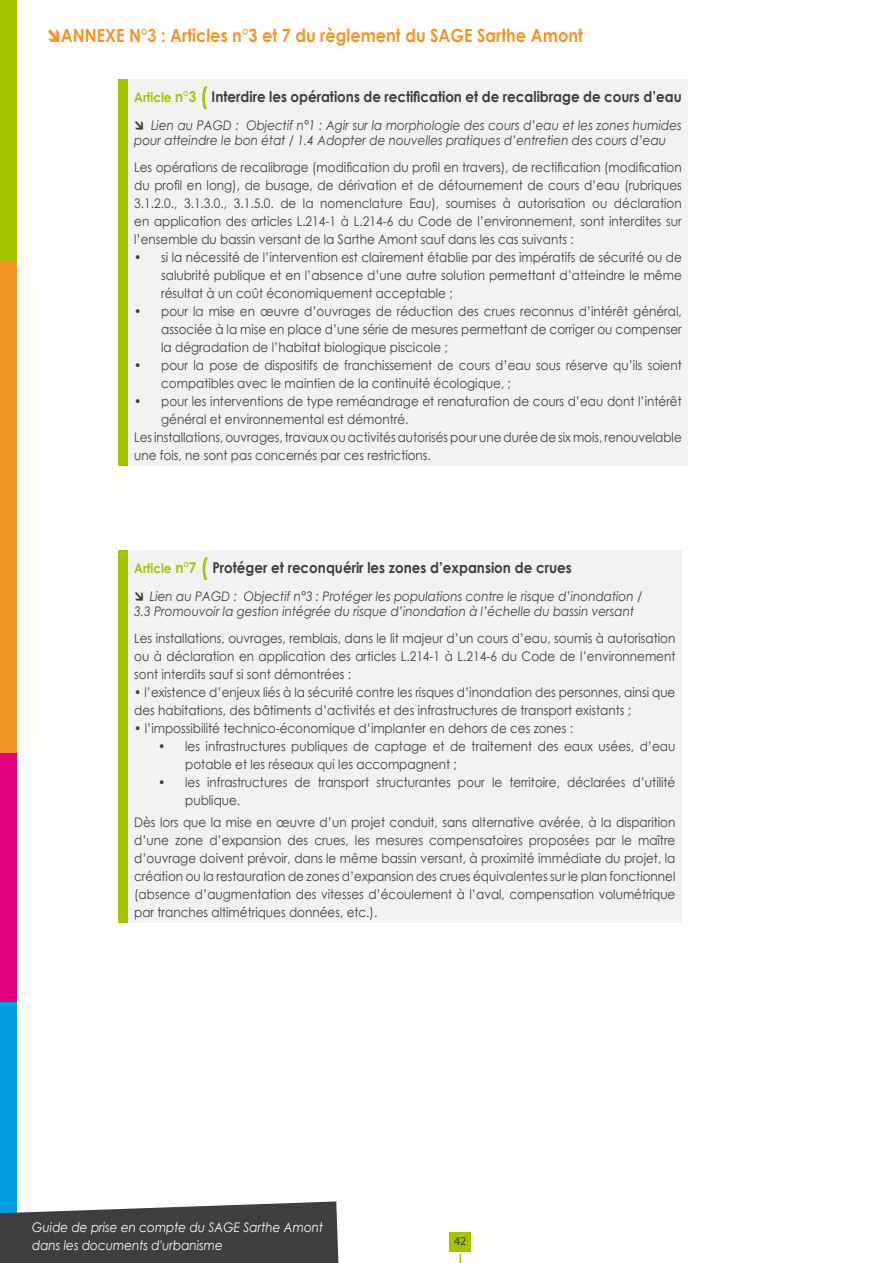
<style>
.page{position:relative;width:893px;height:1263px;background:#fff}
.page>*{position:absolute;margin:0;border:0;box-sizing:border-box;transform-origin:0 0}
.t1{font:700 18.15px "Century Gothic";color:#f39526;scale:.89 1}
.t2{font:700 14.85px "Century Gothic";color:#3e3d40;scale:.91 1}
.t3{font:13.2px/18px "Century Gothic";color:#3e3d40;text-align:justify;scale:.91 1}
.t4{font:italic 13.2px/15px "Century Gothic";color:#3e3d40;scale:.91 1}
.t5{font:italic 13.2px/18px "Century Gothic";color:#fff;scale:.91 1}
.t6{font:12px "Myriad Pro";color:#3e3d40}
.s1{font-size:13.2px;color:#a4c400}
.s2{color:#a4c400}
.s3{font-weight:400;font-size:22.5px;color:#a4c400}
</style>
<div class="page">
<div style="left:118px;top:80px;width:10px;height:386px;background:#a4c400"></div>
<div style="left:128px;top:80px;width:560px;height:386px;background:#f2f2f3"></div>
<svg style="left:202px;top:86px;width:5px;height:23px"></svg>
<div style="left:118px;top:550px;width:10px;height:373px;background:#a4c400"></div>
<div style="left:128px;top:550px;width:553px;height:373px;background:#f2f2f3"></div>
<svg style="left:202px;top:557px;width:6px;height:23px"></svg>
<div style="left:450px;top:1232px;width:21px;height:19px;background:#a4c400"></div>
<div style="left:0;top:999px;width:16px;height:264px;background:#009ee0"></div>
<div style="left:0;top:728px;width:16px;height:273px;background:#e2007a"></div>
<div style="left:0;top:0;width:16px;height:261px;background:#a4c400"></div>
<div style="left:0;top:261px;width:16px;height:492px;background:#f39526"></div>
<svg style="left:0;top:1201px;width:338px;height:62px;background:#4f5053"></svg>
<h1 class="t1" style="left:61px;top:22px;width:588px">ANNEXE N°3 : Articles n°3 et 7 du règlement du SAGE Sarthe Amont</h1>
<p class="t2" style="left:134px;top:86px;width:603px"><span class="s1">Article</span> <span class="s2">n°3</span> <span class="s3">(</span> Interdire les opérations de rectification et de recalibrage de cours d’eau</p>
<p class="t4" style="left:134px;top:118px;width:603px">→ Lien au PAGD : Objectif n°1 : Agir sur la morphologie des cours d’eau et les zones humides pour atteindre le bon état / 1.4 Adopter de nouvelles pratiques d’entretien des cours d’eau</p>
<p class="t3" style="left:134px;top:158px;width:603px">Les opérations de recalibrage (modification du profil en travers), de rectification (modification du profil en long), de busage, de dérivation et de détournement de cours d’eau (rubriques 3.1.2.0., 3.1.3.0., 3.1.5.0. de la nomenclature Eau), soumises à autorisation ou déclaration en application des articles L.214-1 à L.214-6 du Code de l’environnement, sont interdites sur l’ensemble du bassin versant de la Sarthe Amont sauf dans les cas suivants :</p>
<p class="t3" style="left:161px;top:248px;width:574px;text-indent:-27px">• si la nécessité de l’intervention est clairement établie par des impératifs de sécurité ou de salubrité publique et en l’absence d’une autre solution permettant d’atteindre le même résultat à un coût économiquement acceptable ;</p>
<p class="t3" style="left:161px;top:302px;width:574px;text-indent:-27px">• pour la mise en œuvre d’ouvrages de réduction des crues reconnus d’intérêt général, associée à la mise en place d’une série de mesures permettant de corriger ou compenser la dégradation de l’habitat biologique piscicole ;</p>
<p class="t3" style="left:161px;top:356px;width:574px;text-indent:-27px">• pour la pose de dispositifs de franchissement de cours d’eau sous réserve qu’ils soient compatibles avec le maintien de la continuité écologique, ;</p>
<p class="t3" style="left:134px;top:392px;width:603px">• pour les interventions de type reméandrage et renaturation de cours d’eau dont l’intérêt</p>
<p class="t3" style="left:161px;top:410px;width:273px">général et environnemental est démontré.</p>
<p class="t3" style="left:134px;top:428px;width:603px">Les installations, ouvrages, travaux ou activités autorisés pour une durée de six mois, renouvelable</p>
<p class="t3" style="left:134px;top:446px;width:328px">une fois, ne sont pas concernés par ces restrictions.</p>
<p class="t2" style="left:134px;top:557px;width:482px"><span class="s1">Article</span> <span class="s2">n°7</span> <span class="s3">(</span> Protéger et reconquérir les zones d’expansion de crues</p>
<p class="t4" style="left:134px;top:589px;width:560px">→ Lien au PAGD : Objectif n°3 : Protéger les populations contre le risque d’inondation /<br>3.3 Promouvoir la gestion intégrée du risque d’inondation à l’échelle du bassin versant</p>
<p class="t3" style="left:134px;top:629px;width:596px">Les installations, ouvrages, remblais, dans le lit majeur d’un cours d’eau, soumis à autorisation ou à déclaration en application des articles L.214-1 à L.214-6 du Code de l’environnement sont interdits sauf si sont démontrées :</p>
<p class="t3" style="left:134px;top:683px;width:596px">• l’existence d’enjeux liés à la sécurité contre les risques d’inondation des personnes, ainsi que des habitations, des bâtiments d’activités et des infrastructures de transport existants ;</p>
<p class="t3" style="left:134px;top:719px;width:484px">• l’impossibilité technico-économique d’implanter en dehors de ces zones :</p>
<p class="t3" style="left:185px;top:737px;width:540px;text-indent:-27px">• les infrastructures publiques de captage et de traitement des eaux usées, d’eau potable et les réseaux qui les accompagnent ;</p>
<p class="t3" style="left:185px;top:773px;width:540px;text-indent:-27px">• les infrastructures de transport structurantes pour le territoire, déclarées d’utilité publique.</p>
<p class="t3" style="left:134px;top:813px;width:596px">Dès lors que la mise en œuvre d’un projet conduit, sans alternative avérée, à la disparition d’une zone d’expansion des crues, les mesures compensatoires proposées par le maître d’ouvrage doivent prévoir, dans le même bassin versant, à proximité immédiate du projet, la création ou la restauration de zones d’expansion des crues équivalentes sur le plan fonctionnel (absence d’augmentation des vitesses d’écoulement à l’aval, compensation volumétrique par tranches altimétriques données, etc.).</p>
<p class="t5" style="left:32px;top:1217px;width:321px">Guide de prise en compte du SAGE Sarthe Amont dans les documents d'urbanisme</p>
<p class="t6" style="left:454px;top:1233px;width:14px">42</p>
</div>
